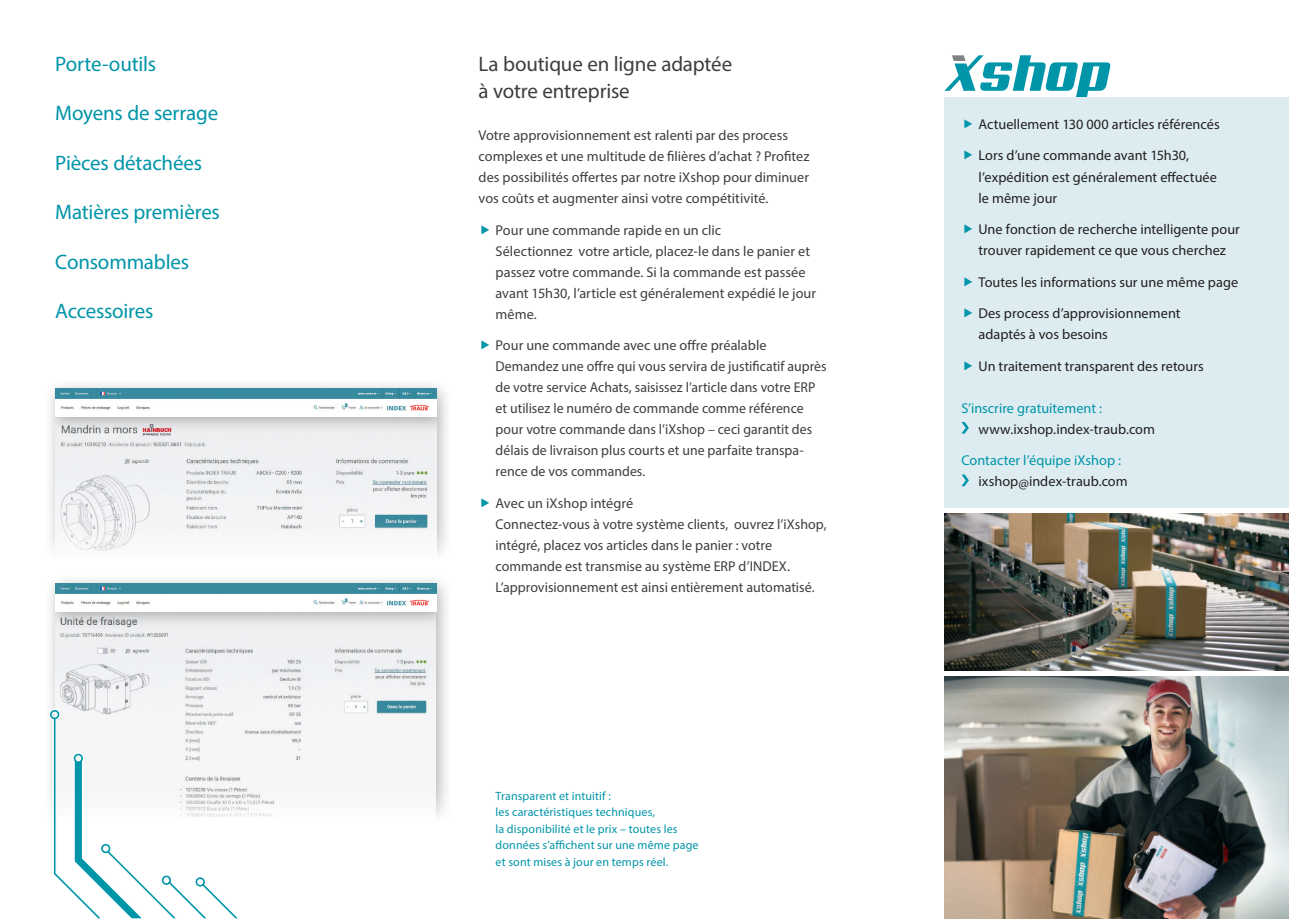
<style>
.page{position:relative;width:1289px;height:919px;background:#fff}
.page>*{position:absolute;margin:0;border:0;box-sizing:border-box;transform-origin:0 0}
.t1{font:21px "Myriad Pro";letter-spacing:-.01em;color:#0095a9}
.t2{font:21px/27px "Myriad Pro";letter-spacing:-.01em;color:#3e3e3f}
.t3{font:14.25px/21px "Myriad Pro";color:#3e3e3f}
.t4{font:14.25px/21px "Myriad Pro";letter-spacing:.005em;color:#231f20}
.t5{font:14.25px "Myriad Pro";color:#0095a9}
.t6{font:12px/16.5px "Myriad Pro";letter-spacing:.01em;color:#0095a9}
</style>
<div class="page">
<img style="left:944px;top:676px;width:344px;height:242px">
<img style="left:944px;top:513px;width:343px;height:158px">
<svg style="left:944px;top:55px;width:166px;height:43px"></svg>
<div style="left:44px;top:402px;width:409px;height:177px;background:#231f20;opacity:.35"></div>
<img style="left:55px;top:434px;width:381px;height:82px">
<div style="left:17px;top:516px;width:443px;height:118px;background:#fff"></div>
<div style="left:44px;top:377px;width:409px;height:57px;background:#231f20;opacity:.35"></div>
<img style="left:55px;top:389px;width:381px;height:27px">
<div style="left:44px;top:599px;width:409px;height:250px;background:#231f20;opacity:.35"></div>
<img style="left:55px;top:628px;width:381px;height:150px">
<div style="left:11px;top:778px;width:463px;height:115px;background:#fff"></div>
<div style="left:44px;top:572px;width:409px;height:56px;background:#231f20;opacity:.35"></div>
<div style="left:944px;top:98px;width:344px;height:410px;background:#dcecf0"></div>
<svg style="left:961px;top:422px;width:7px;height:11px"></svg>
<svg style="left:961px;top:474px;width:7px;height:12px"></svg>
<svg style="left:48px;top:708px;width:194px;height:210px"></svg>
<h1 class="t1" style="left:55px;top:50px;width:102px">Porte-outils</h1>
<h1 class="t1" style="left:55px;top:100px;width:164px">Moyens de serrage</h1>
<h1 class="t1" style="left:55px;top:149px;width:148px">Pièces détachées</h1>
<h1 class="t1" style="left:55px;top:199px;width:166px">Matières premières</h1>
<h1 class="t1" style="left:55px;top:248px;width:135px">Consommables</h1>
<h1 class="t1" style="left:55px;top:298px;width:100px">Accessoires</h1>
<h1 class="t2" style="left:478px;top:50px;width:255px">La boutique en ligne adaptée à votre entreprise</h1>
<p class="t3" style="left:478px;top:125px;width:332px">Votre approvisionnement est ralenti par des process complexes et une multitude de filières d’achat ? Profitez des possibilités offertes par notre iXshop pour diminuer vos coûts et augmenter ainsi votre compétitivité.</p>
<p class="t3" style="left:495px;top:219px;width:322px">Pour une commande rapide en un clic<br>Sélectionnez votre article, placez-le dans le panier et passez votre commande. Si la commande est passée avant 15h30, l’article est généralement expédié le jour même.</p>
<p class="t3" style="left:495px;top:335px;width:332px">Pour une commande avec une offre préalable Demandez une offre qui vous servira de justificatif auprès de votre service Achats, saisissez l’article dans votre ERP et utilisez le numéro de commande comme référence pour votre commande dans l’iXshop – ceci garantit des délais de livraison plus courts et une parfaite transpa&shy;rence de vos commandes.</p>
<p class="t3" style="left:495px;top:492px;width:332px">Avec un iXshop intégré<br>Connectez-vous à votre système clients, ouvrez l’iXshop, intégré, placez vos articles dans le panier : votre commande est transmise au système ERP d’INDEX.<br>L’approvisionnement est ainsi entièrement automatisé.</p>
<p class="t6" style="left:495px;top:787px;width:204px">Transparent et intuitif :<br>les caractéristiques techniques,<br>la disponibilité et le prix – toutes les données s’affichent sur une même page et sont mises à jour en temps réel.</p>
<p class="t4" style="left:978px;top:113px;width:243px">Actuellement 130 000 articles référencés</p>
<p class="t4" style="left:978px;top:145px;width:240px">Lors d’une commande avant 15h30, l’expédition est généralement effectuée le même jour</p>
<p class="t4" style="left:978px;top:218px;width:263px">Une fonction de recherche intelligente pour trouver rapidement ce que vous cherchez</p>
<p class="t4" style="left:978px;top:271px;width:261px">Toutes les informations sur une même page</p>
<p class="t4" style="left:978px;top:302px;width:203px">Des process d’approvisionnement adaptés à vos besoins</p>
<p class="t4" style="left:978px;top:355px;width:227px">Un traitement transparent des retours</p>
<p class="t5" style="left:961px;top:399px;width:142px">S’inscrire gratuitement :</p>
<p class="t4" style="left:978px;top:418px;width:178px">www.ixshop.index-traub.com</p>
<p class="t5" style="left:961px;top:451px;width:161px">Contacter l’équipe iXshop :</p>
<p class="t4" style="left:978px;top:470px;width:151px">ixshop@index-traub.com</p>
</div>
